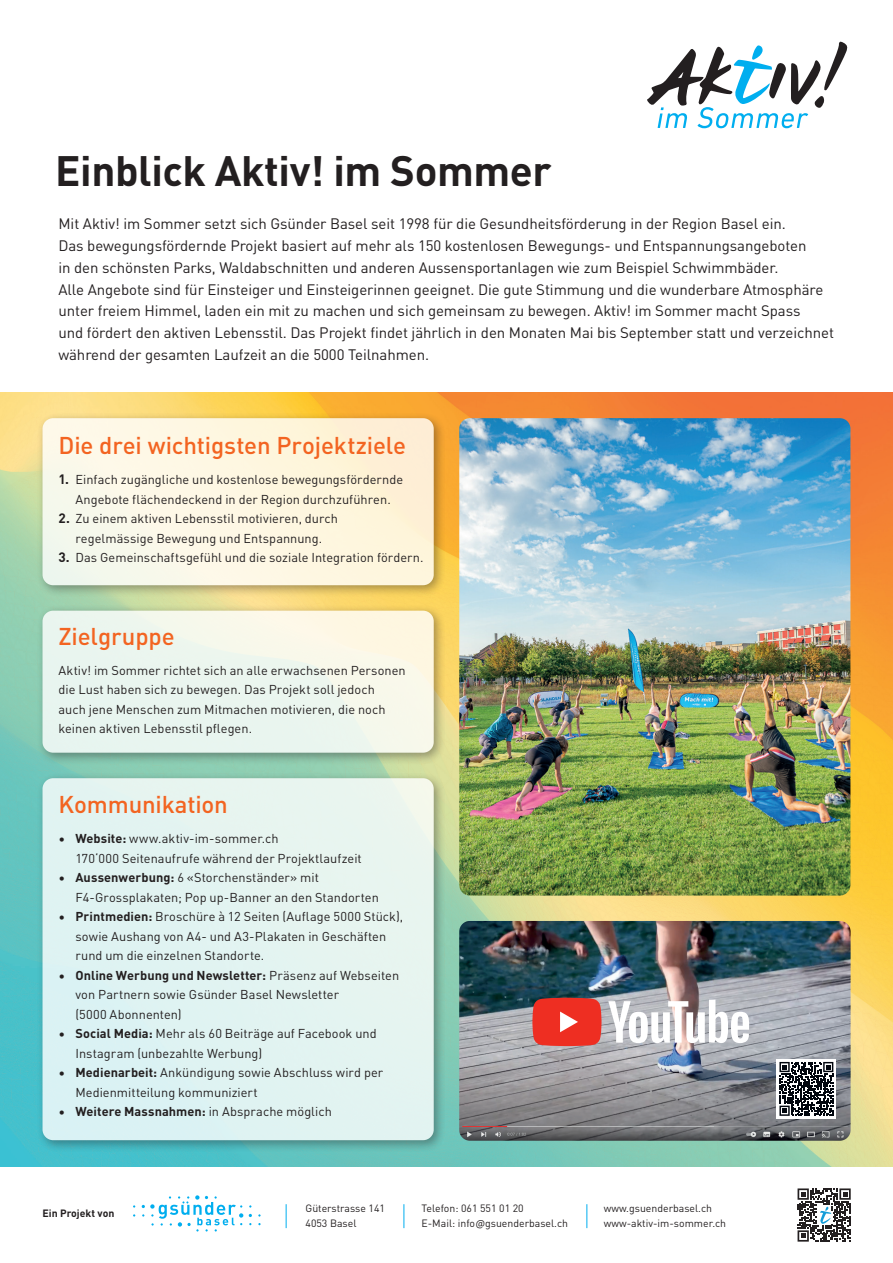
<style>
.page{position:relative;width:893px;height:1263px;background:#fff}
.page>*{position:absolute;margin:0;border:0;box-sizing:border-box;transform-origin:0 0}
.t1{font:700 42px "DINOT";letter-spacing:-.01em;color:#231f20}
.t2{font:500 24px "DINOT";letter-spacing:-.005em;color:#f36421}
.t3{font:15px/21.8px "DINOT";letter-spacing:-.005em;color:#231f20}
.t4{font:12.75px/19.5px "DINOT";letter-spacing:.005em;color:#231f20}
.t5{font:10.5px/15px "DINOT";color:#231f20}
.t6{font:700 10.5px "DINOT";color:#231f20}
.s1{font-weight:700;font-size:13.5px}
.s2{font-weight:700}
.s3{font-family:"DIN Next LT Pro";font-style:italic}
</style>
<div class="page">
<img style="left:0;top:393px;width:893px;height:773px">
<div style="left:36px;top:412px;width:410px;height:186px;background:#231f20;opacity:.5"></div>
<div style="left:43px;top:418px;width:391px;height:167px;background:linear-gradient(to right,#f9faee,#fff2d6);border-radius:11px"></div>
<div style="left:36px;top:604px;width:410px;height:161px;background:#231f20;opacity:.5"></div>
<div style="left:43px;top:611px;width:391px;height:142px;background:linear-gradient(to right,#e5f5f1,#faf8e8);border-radius:11px"></div>
<div style="left:36px;top:772px;width:410px;height:381px;background:#231f20;opacity:.5"></div>
<div style="left:43px;top:778px;width:391px;height:362px;background:#e2f3f1;border-radius:11px"></div>
<svg style="left:797px;top:1188px;width:54px;height:53px"></svg>
<svg style="left:647px;top:42px;width:200px;height:86px"></svg>
<img style="left:459px;top:921px;width:392px;height:220px">
<svg style="left:532px;top:998px;width:69px;height:48px;background:#e93f34"></svg>
<svg style="left:608px;top:1000px;width:141px;height:43px"></svg>
<div style="left:777px;top:1059px;width:59px;height:60px;background:#fff"></div>
<svg style="left:779px;top:1062px;width:54px;height:54px"></svg>
<svg style="left:133px;top:1195px;width:128px;height:36px"></svg>
<svg style="left:286px;top:1204px;width:1px;height:24px"></svg>
<svg style="left:404px;top:1204px;width:1px;height:24px"></svg>
<svg style="left:586px;top:1204px;width:1px;height:24px"></svg>
<img style="left:459px;top:418px;width:391px;height:477px">
<h1 class="t1" style="left:55px;top:138px;width:498px">Einblick Aktiv! im Sommer</h1>
<p class="t3" style="left:58px;top:212px;width:777px">Mit Aktiv! im Sommer setzt sich Gsünder Basel seit 1998 für die Gesundheitsförderung in der Region Basel ein.<br>Das bewegungsfördernde Projekt basiert auf mehr als 150 kostenlosen Bewegungs- und Entspannungsangeboten<br>in den schönsten Parks, Waldabschnitten und anderen Aussensportanlagen wie zum Beispiel Schwimmbäder.<br>Alle Angebote sind für Einsteiger und Einsteigerinnen geeignet. Die gute Stimmung und die wunderbare Atmosphäre unter freiem Himmel, laden ein mit zu machen und sich gemeinsam zu bewegen. Aktiv! im Sommer macht Spass<br>und fördert den aktiven Lebensstil. Das Projekt findet jährlich in den Monaten Mai bis September statt und verzeichnet während der gesamten Laufzeit an die 5000 Teilnahmen.</p>
<h2 class="t2" style="left:58px;top:427px;width:349px">Die drei wichtigsten Projektziele</h2>
<p class="t4" style="left:58px;top:469px;width:346px;text-align:center"><span class="s1">1.</span> Einfach zugängliche und kostenlose bewegungsfördernde<br>Angebote flächendeckend in der Region durchzuführen.</p>
<p class="t4" style="left:58px;top:508px;width:281px;text-align:center"><span class="s1">2.</span> Zu einem aktiven Lebensstil motivieren, durch regelmässige Bewegung und Entspannung.</p>
<p class="t4" style="left:58px;top:547px;width:367px"><span class="s1">3.</span> Das Gemeinschaftsgefühl und die soziale Integration fördern.</p>
<h2 class="t2" style="left:58px;top:617px;width:118px">Zielgruppe</h2>
<p class="t4" style="left:58px;top:659px;width:349px">Aktiv! im Sommer richtet sich an alle erwachsenen Personen die Lust haben sich zu bewegen. Das Projekt soll jedoch<br>auch jene Menschen zum Mitmachen motivieren, die noch keinen aktiven Lebensstil pflegen.</p>
<h2 class="t2" style="left:58px;top:786px;width:171px">Kommunikation</h2>
<p class="t4" style="left:75px;top:828px;width:288px;text-indent:-17px">• <span class="s2">Website:</span> www.aktiv-im-sommer.ch<br>170‘000 Seitenaufrufe während der Projektlaufzeit</p>
<p class="t4" style="left:75px;top:867px;width:305px;text-indent:-17px">• <span class="s2">Aussenwerbung:</span> 6 «Storchenständer» mit<br>F4-Grossplakaten; Pop up-Banner an den Standorten</p>
<p class="t4" style="left:75px;top:906px;width:329px;text-indent:-17px">• <span class="s2">Printmedien:</span> Broschüre à 12 Seiten (Auflage 5000 Stück), sowie Aushang von A4- und A3-Plakaten in Geschäften rund um die einzelnen Standorte.</p>
<p class="t4" style="left:75px;top:964px;width:325px;text-indent:-17px">• <span class="s2">Online Werbung und Newsletter:</span> Präsenz auf Webseiten von Partnern sowie Gsünder Basel Newsletter<br>(5000 Abonnenten)</p>
<p class="t4" style="left:75px;top:1023px;width:303px;text-indent:-17px">• <span class="s2">Social Media:</span> Mehr als 60 Beiträge auf Facebook und<br>Instagram (unbezahlte Werbung)</p>
<p class="t4" style="left:75px;top:1062px;width:309px;text-indent:-17px">• <span class="s2">Medienarbeit:</span> Ankündigung sowie Abschluss wird per<br>Medienmitteilung kommuniziert</p>
<p class="t4" style="left:58px;top:1101px;width:275px">• <span class="s2">Weitere Massnahmen:</span> in Absprache möglich</p>
<p class="t6" style="left:43px;top:1205px;width:73px">Ein Projekt von</p>
<p class="t5" style="left:306px;top:1200px;width:81px">Güterstrasse 141<br>4053 Basel</p>
<p class="t5" style="left:421px;top:1200px;width:148px">Telefon: 061 551 01 20<br>E-Mail: info<span class="s3">@</span>gsuenderbasel.ch</p>
<p class="t5" style="left:604px;top:1200px;width:124px">www.gsuenderbasel.ch www-aktiv-im-sommer.ch</p>
</div>
